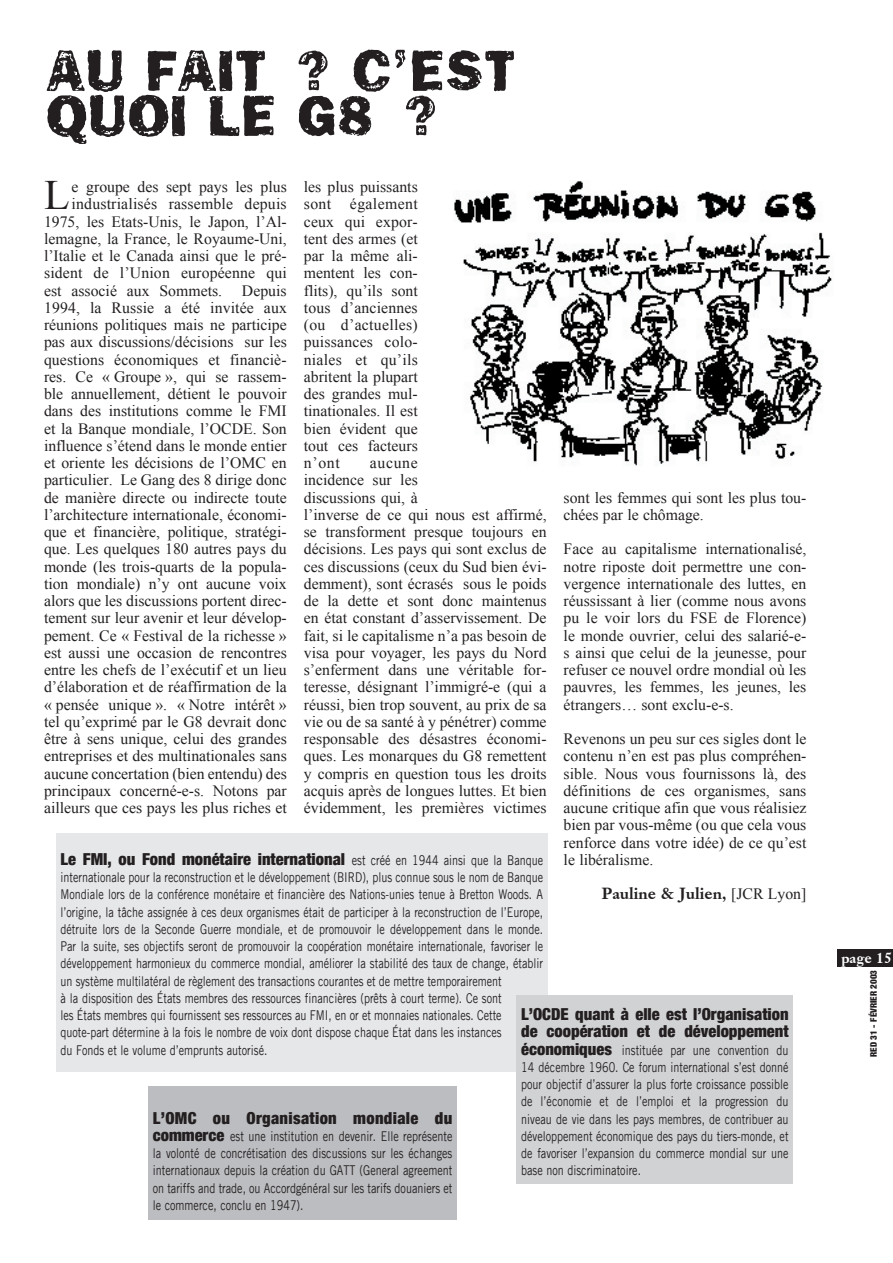
<style>
.page{position:relative;width:893px;height:1263px;background:#fff}
.page>*{position:absolute;margin:0;border:0;box-sizing:border-box;transform-origin:0 0}
.t1{font:60px/45px "Frankie";color:#231f20}
.t2{font:41.85px "Times New Roman";color:#231f20}
.t3{font:900 condensed 16.5px/17.2px "Helvetica Neue";color:#231f20}
.t4{font:900 condensed 16.5px "Helvetica Neue";letter-spacing:.02em;color:#231f20}
.t5{font:15.75px/17.2px "Times New Roman";color:#231f20;text-align:justify}
.t6{font:700 15.75px "Janson S Si";color:#231f20}
.t7{font:700 14.25px "Janson S Si";color:#fff}
.t8{font:13.5px/17.2px "Trade Gothic";color:#231f20;text-align:justify;scale:.8 1}
.t9{font:900 condensed 9px "Helvetica Neue";color:#231f20}
.s1{font-family:"Times New Roman";font-weight:400}
.s2{font-family:"Trade Gothic";font-weight:400;font-stretch:normal;font-size:13.5px}
.s3{font-family:"Helvetica Neue";font-weight:900;font-stretch:condensed;font-size:16.5px}
</style>
<div class="page">
<div style="left:837px;top:949px;width:56px;height:17px;background:#231f20"></div>
<div style="left:56px;top:833px;width:492px;height:238px;background:#e6e7e9"></div>
<div style="left:517px;top:995px;width:276px;height:188px;background:#d1d2d4"></div>
<div style="left:148px;top:1086px;width:309px;height:134px;background:#bcbdc0"></div>
<img style="left:454px;top:181px;width:378px;height:285px">
<h1 class="t1" style="left:46px;top:47px;width:471px">AU FAIT ? C’EST<br>QUOI LE G8 ?</h1>
<h2 class="t2" style="left:44px;top:171px;width:27px">L</h2>
<p class="t5" style="left:72px;top:178px;width:217px">e groupe des sept pays les plus</p>
<p class="t5" style="left:304px;top:178px;width:115px">les plus puissants sont également ceux qui expor&shy;tent des armes (et par la même ali&shy;mentent les con&shy;flits), qu’ils sont tous d’anciennes (ou d’actuelles) puissances colo&shy;niales et qu’ils abritent la plupart des grandes mul&shy;tinationales. Il est bien évident que tout ces facteurs n’ont</p>
<p class="t5" style="left:72px;top:195px;width:217px">industrialisés rassemble depuis</p>
<p class="t5" style="left:44px;top:212px;width:244px">1975, les Etats-Unis, le Japon, l’Al-</p>
<p class="t5" style="left:44px;top:230px;width:244px">lemagne, la France, le Royaume-Uni,</p>
<p class="t5" style="left:44px;top:247px;width:244px">l’Italie et le Canada ainsi que le pré-</p>
<p class="t5" style="left:44px;top:264px;width:244px">sident de l’Union européenne qui</p>
<p class="t5" style="left:44px;top:281px;width:180px">est associé aux Sommets.</p>
<p class="t5" style="left:44px;top:281px;width:244px;text-indent:198px">Depuis 1994, la Russie a été invitée aux réunions politiques mais ne participe pas aux discussions/décisions sur les questions économiques et financiè&shy;res. Ce « Groupe », qui se rassem&shy;ble annuellement, détient le pouvoir dans des institutions comme le FMI et la Banque mondiale, l’OCDE. Son influence s’étend dans le monde entier et oriente les décisions de l’OMC en particulier. Le Gang des 8 dirige donc de manière directe ou indirecte toute l’architecture internationale, économi&shy;que et financière, politique, stratégi&shy;que. Les quelques 180 autres pays du monde (les trois-quarts de la popula&shy;tion mondiale) n’y ont aucune voix alors que les discussions portent direc&shy;tement sur leur avenir et leur dévelop&shy;pement. Ce « Festival de la richesse » est aussi une occasion de rencontres entre les chefs de l’exécutif et un lieu d’élaboration et de réaffirmation de la « pensée unique ». « Notre intérêt » tel qu’exprimé par le G8 devrait donc être à sens unique, celui des grandes entreprises et des multinationales sans aucune concertation (bien entendu) des principaux concerné-e-s. Notons par ailleurs que ces pays les plus riches et</p>
<p class="t5" style="left:304px;top:454px;width:244px;text-align:left;text-indent:66px">aucune<br>incidence sur les<br>discussions qui, à<br>l’inverse de ce qui nous est affirmé, se transforment presque toujours en décisions. Les pays qui sont exclus de ces discussions (ceux du Sud bien évi&shy;demment), sont écrasés sous le poids de la dette et sont donc maintenus en état constant d’asservissement. De fait, si le capitalisme n’a pas besoin de visa pour voyager, les pays du Nord s’enferment dans une véritable for&shy;teresse, désignant l’immigré-e (qui a réussi, bien trop souvent, au prix de sa vie ou de sa santé à y pénétrer) comme responsable des désastres économi&shy;ques. Les monarques du G8 remettent y compris en question tous les droits acquis après de longues luttes. Et bien évidemment, les premières victimes</p>
<p class="t5" style="left:564px;top:488px;width:244px">sont les femmes qui sont les plus tou&shy;chées par le chômage.</p>
<p class="t5" style="left:564px;top:540px;width:244px">Face au capitalisme internationalisé, notre riposte doit permettre une con&shy;vergence internationale des luttes, en réussissant à lier (comme nous avons pu le voir lors du FSE de Florence) le monde ouvrier, celui des salarié-e&shy;s ainsi que celui de la jeunesse, pour refuser ce nouvel ordre mondial où les pauvres, les femmes, les jeunes, les étrangers… sont exclu-e-s.</p>
<p class="t5" style="left:564px;top:730px;width:244px">Revenons un peu sur ces sigles dont le contenu n’en est pas plus compréhen&shy;sible. Nous vous fournissons là, des définitions de ces organismes, sans aucune critique afin que vous réalisiez bien par vous-même (ou que cela vous renforce dans votre idée) de ce qu’est le libéralisme.</p>
<p class="t6" style="left:602px;top:883px;width:206px">Pauline &amp; Julien, <span class="s1">[JCR Lyon]</span></p>
<p class="t3" style="left:61px;top:850px;width:484px">Le FMI, ou Fond monétaire international <span class="s2">est créé en 1944 ainsi que la Banque</span></p>
<p class="t8" style="left:61px;top:868px;width:605px;text-align:left">internationale pour la reconstruction et le développement (BIRD), plus connue sous le nom de Banque Mondiale lors de la conférence monétaire et financière des Nations-unies tenue à Bretton Woods. A l’origine, la tâche assignée à ces deux organismes était de participer à la reconstruction de l’Europe, détruite lors de la Seconde Guerre mondiale, et de promouvoir le développement dans le monde.<br>Par la suite, ses objectifs seront de promouvoir la coopération monétaire internationale, favoriser le développement harmonieux du commerce mondial, améliorer la stabilité des taux de change, établir un système multilatéral de règlement des transactions courantes et de mettre temporairement<br>à la disposition des États membres des ressources financières (prêts à court terme). Ce sont<br>les États membres qui fournissent ses ressources au FMI, en or et monnaies nationales. Cette quote-part détermine à la fois le nombre de voix dont dispose chaque État dans les instances<br>du Fonds et le volume d’emprunts autorisé.</p>
<p class="t3" style="left:521px;top:1005px;width:269px">L’OCDE quant à elle est l’Organisation de coopération et de développement</p>
<p class="t8" style="left:521px;top:1041px;width:336px"><span class="s3">économiques</span> instituée par une convention du 14 décembre 1960. Ce forum international s’est donné pour objectif d’assurer la plus forte croissance possible de l’économie et de l’emploi et la progression du niveau de vie dans les pays membres, de contribuer au développement économique des pays du tiers-monde, et de favoriser l’expansion du commerce mondial sur une base non discriminatoire.</p>
<p class="t4" style="left:153px;top:1107px;width:301px">L’OMC ou Organisation mondiale du</p>
<p class="t8" style="left:153px;top:1127px;width:376px"><span class="s3">commerce</span> est une institution en devenir. Elle représente la volonté de concrétisation des discussions sur les échanges internationaux depuis la création du GATT (General agreement on tariffs and trade, ou Accordgénéral sur les tarifs douaniers et le commerce, conclu en 1947).</p>
<p class="t7" style="left:841px;top:949px;width:52px">page 15</p>
<p class="t9" style="left:868px;top:1057px;width:89px;rotate:-90deg">RED 31 - FÉVRIER 2003</p>
</div>
